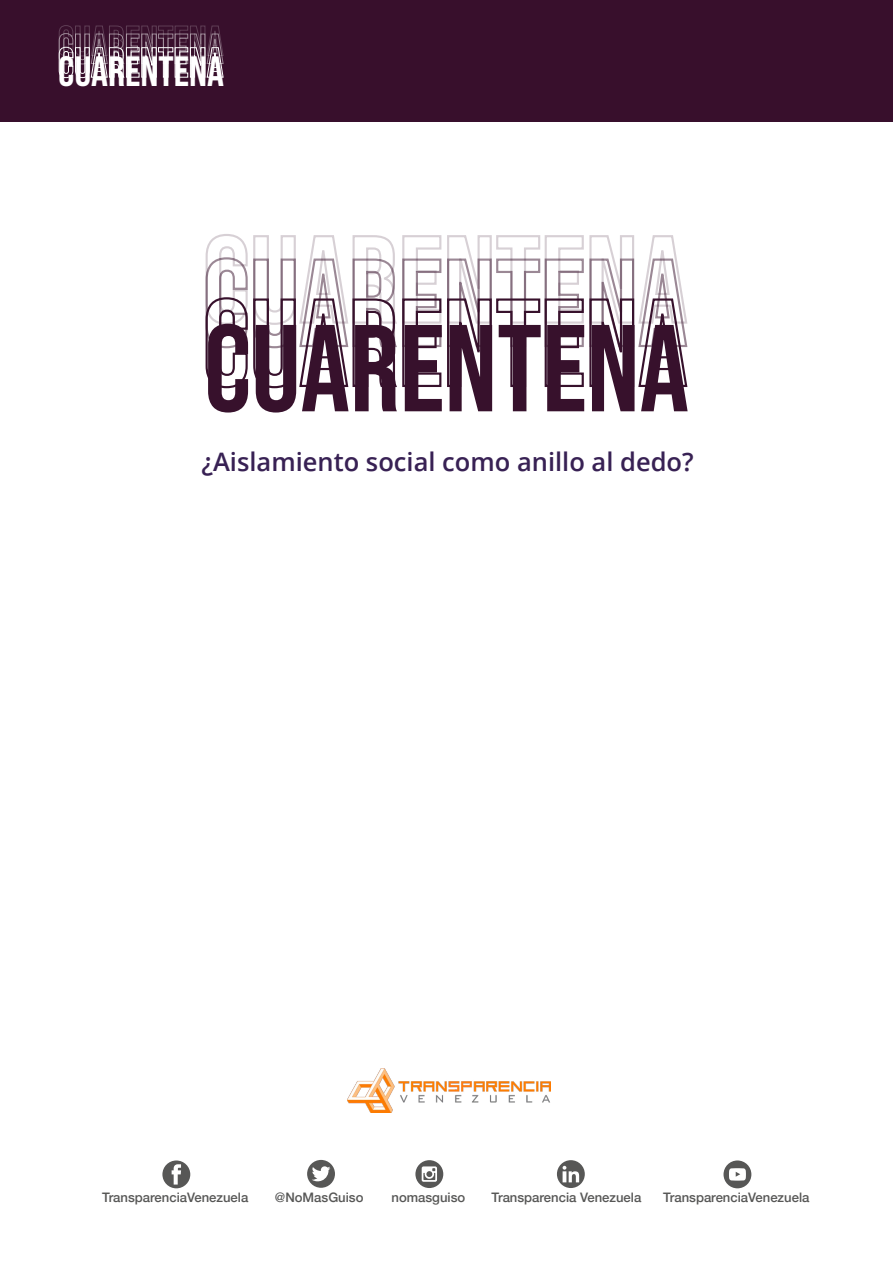
<style>
.page{position:relative;width:893px;height:1263px;background:#fff}
.page>*{position:absolute;margin:0;border:0;box-sizing:border-box;transform-origin:0 0}
.t1{font:123.45px "Bebas Neue";color:#37112c}
.t2{font:42.15px "Bebas Neue";color:#fff}
.t3{font:600 25.5px "Open Sans";color:#382154}
.t4{font:500 13.05px "Helvetica Neue";color:#575756}
</style>
<div class="page">
<div style="left:0;top:0;width:893px;height:121px;background:#380f2c"></div>
<svg style="left:58px;top:25px;width:166px;height:53px"></svg>
<svg style="left:205px;top:234px;width:483px;height:155px"></svg>
<svg style="left:162px;top:1160px;width:28px;height:28px"></svg>
<svg style="left:415px;top:1160px;width:28px;height:28px"></svg>
<svg style="left:307px;top:1160px;width:28px;height:28px"></svg>
<svg style="left:557px;top:1160px;width:28px;height:28px"></svg>
<svg style="left:723px;top:1160px;width:28px;height:28px"></svg>
<img style="left:347px;top:1068px;width:203px;height:45px">
<h2 class="t2" style="left:58px;top:47px;width:167px">CUARENTENA</h2>
<h1 class="t1" style="left:204px;top:299px;width:487px">CUARENTENA</h1>
<h3 class="t3" style="left:201px;top:444px;width:494px">¿Aislamiento social como anillo al dedo?</h3>
<p class="t4" style="left:102px;top:1187px;width:148px">TransparenciaVenezuela</p>
<p class="t4" style="left:275px;top:1186px;width:90px">@NoMasGuiso</p>
<p class="t4" style="left:391px;top:1186px;width:75px">nomasguiso</p>
<p class="t4" style="left:491px;top:1186px;width:151px">Transparencia Venezuela</p>
<p class="t4" style="left:663px;top:1187px;width:148px">TransparenciaVenezuela</p>
</div>
